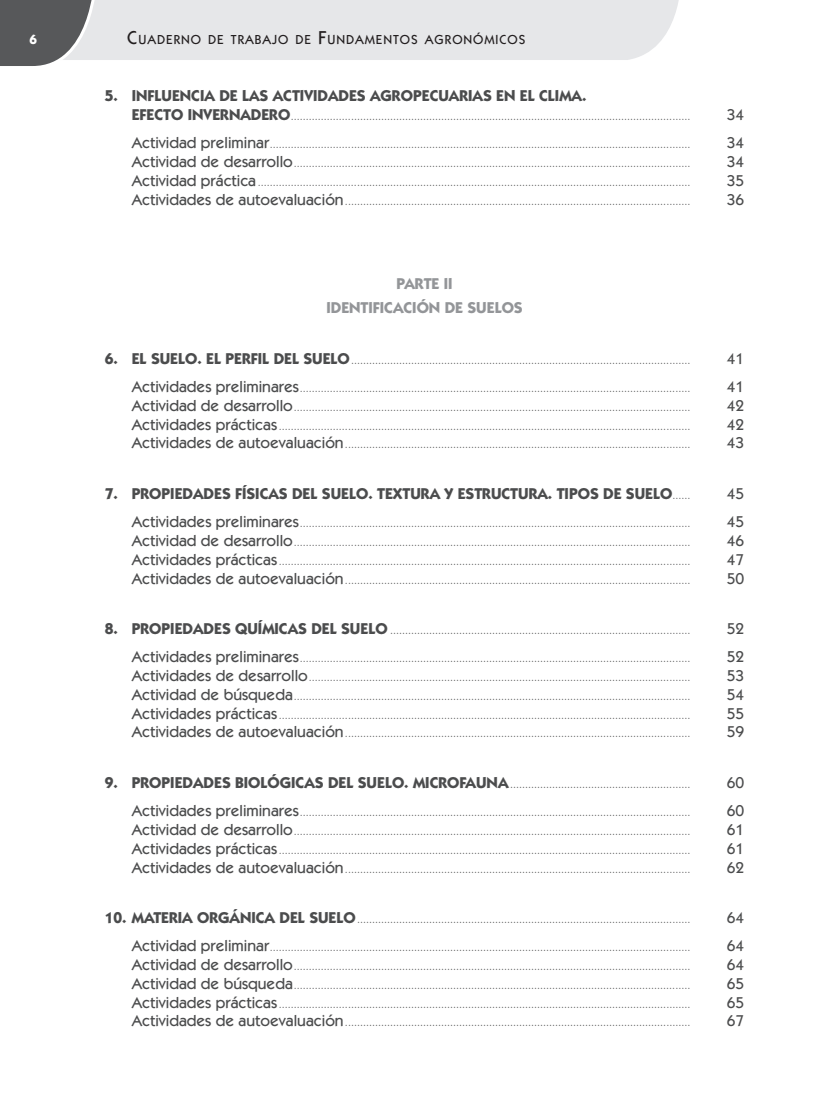
<style>
.page{position:relative;width:830px;height:1106px;background:#fff}
.page>*{position:absolute;margin:0;border:0;box-sizing:border-box;transform-origin:0 0}
.t1{font:700 15.75px "ITC Kabel Std";color:#4b4c4d}
.t2{font:500 15.75px "ITC Kabel Std";color:#4b4c4d}
.t3{font:700 15.75px/24.2px "ITC Kabel Std";color:#939598;text-align:center}
.t4{font:700 13.5px "ITC Kabel Std";color:#fff}
.t5{font:500 13.2px "ITC Kabel Std";letter-spacing:.07em;color:#231f20}
.t6{font:12px "ITC Kabel Std";color:#4b4c4d}
.s1{font-size:18.75px}
.s2{font-weight:700;font-size:15.75px}
.s3{font-weight:500;font-size:15.75px}
.s4{font-weight:400;font-size:12px}
</style>
<div class="page">
<div style="left:99px;top:0;width:580px;height:60px;background:#e6e7e9"></div>
<svg style="left:0;top:0;width:99px;height:66px;background:#78797b"></svg>
<p class="t4" style="left:30px;top:31px;width:9px">6</p>
<p class="t5" style="left:127px;top:31px;width:399px"><span class="s1">C</span>UADERNO DE TRABAJO DE <span class="s1">F</span>UNDAMENTOS AGRONÓMICOS</p>
<h1 class="t1" style="left:105px;top:86px;width:483px">5. INFLUENCIA DE LAS ACTIVIDADES AGROPECUARIAS EN EL CLIMA.</h1>
<p class="t6" style="left:132px;top:109px;width:560px"><span class="s2">EFECTO INVERNADERO</span>.....................................................................................................................................</p>
<h1 class="t2" style="left:726px;top:106px;width:19px">34</h1>
<p class="t6" style="left:132px;top:137px;width:559px"><span class="s3">Actividad preliminar</span>............................................................................................................................................</p>
<h1 class="t2" style="left:726px;top:134px;width:19px">34</h1>
<p class="t6" style="left:132px;top:156px;width:560px"><span class="s3">Actividad de desarrollo</span>....................................................................................................................................</p>
<h1 class="t2" style="left:726px;top:152px;width:19px">34</h1>
<p class="t6" style="left:132px;top:175px;width:560px"><span class="s3">Actividad práctica</span>................................................................................................................................................</p>
<h1 class="t2" style="left:726px;top:171px;width:19px">35</h1>
<p class="t6" style="left:132px;top:194px;width:560px"><span class="s3">Actividades de autoevaluación</span>...................................................................................................................</p>
<h1 class="t2" style="left:726px;top:190px;width:19px">36</h1>
<h1 class="t3" style="left:326px;top:272px;width:198px">PARTE II<br>IDENTIFICACIÓN DE SUELOS</h1>
<p class="t6" style="left:105px;top:353px;width:587px"><span class="s2">6. EL SUELO. EL PERFIL DEL SUELO</span>.................................................................................................................</p>
<h1 class="t2" style="left:726px;top:349px;width:19px">41</h1>
<p class="t6" style="left:132px;top:381px;width:559px"><span class="s3">Actividades preliminares</span>..................................................................................................................................</p>
<h1 class="t2" style="left:726px;top:377px;width:19px">41</h1>
<p class="t6" style="left:132px;top:399px;width:560px"><span class="s3">Actividad de desarrollo</span>....................................................................................................................................</p>
<h1 class="t2" style="left:726px;top:396px;width:19px">42</h1>
<p class="t6" style="left:132px;top:418px;width:560px"><span class="s3">Actividades prácticas</span>.........................................................................................................................................</p>
<h1 class="t2" style="left:726px;top:415px;width:19px">42</h1>
<p class="t6" style="left:132px;top:437px;width:560px"><span class="s3">Actividades de autoevaluación</span>...................................................................................................................</p>
<h1 class="t2" style="left:726px;top:434px;width:19px">43</h1>
<h1 class="t1" style="left:105px;top:484px;width:587px">7. PROPIEDADES FÍSICAS DEL SUELO. TEXTURA Y ESTRUCTURA. TIPOS DE SUELO<span class="s4">......</span></h1>
<h1 class="t2" style="left:726px;top:484px;width:19px">45</h1>
<p class="t6" style="left:132px;top:515px;width:559px"><span class="s3">Actividades preliminares</span>..................................................................................................................................</p>
<h1 class="t2" style="left:726px;top:512px;width:19px">45</h1>
<p class="t6" style="left:132px;top:534px;width:560px"><span class="s3">Actividad de desarrollo</span>....................................................................................................................................</p>
<h1 class="t2" style="left:726px;top:531px;width:19px">46</h1>
<p class="t6" style="left:132px;top:553px;width:560px"><span class="s3">Actividades prácticas</span>.........................................................................................................................................</p>
<h1 class="t2" style="left:726px;top:550px;width:19px">47</h1>
<p class="t6" style="left:132px;top:572px;width:560px"><span class="s3">Actividades de autoevaluación</span>...................................................................................................................</p>
<h1 class="t2" style="left:726px;top:569px;width:19px">50</h1>
<p class="t6" style="left:105px;top:623px;width:587px"><span class="s2">8. PROPIEDADES QUÍMICAS DEL SUELO</span> ....................................................................................................</p>
<h1 class="t2" style="left:726px;top:619px;width:19px">52</h1>
<p class="t6" style="left:132px;top:650px;width:559px"><span class="s3">Actividades preliminares</span>..................................................................................................................................</p>
<h1 class="t2" style="left:726px;top:647px;width:19px">52</h1>
<p class="t6" style="left:132px;top:669px;width:560px"><span class="s3">Actividades de desarrollo</span>...............................................................................................................................</p>
<h1 class="t2" style="left:726px;top:666px;width:19px">53</h1>
<p class="t6" style="left:132px;top:688px;width:560px"><span class="s3">Actividad de búsqueda</span>....................................................................................................................................</p>
<h1 class="t2" style="left:726px;top:685px;width:19px">54</h1>
<p class="t6" style="left:132px;top:707px;width:560px"><span class="s3">Actividades prácticas</span>.........................................................................................................................................</p>
<h1 class="t2" style="left:726px;top:704px;width:19px">55</h1>
<p class="t6" style="left:132px;top:726px;width:560px"><span class="s3">Actividades de autoevaluación</span>...................................................................................................................</p>
<h1 class="t2" style="left:726px;top:722px;width:19px">59</h1>
<p class="t6" style="left:105px;top:776px;width:587px"><span class="s2">9. PROPIEDADES BIOLÓGICAS DEL SUELO. MICROFAUNA</span>............................................................</p>
<h1 class="t2" style="left:726px;top:773px;width:19px">60</h1>
<p class="t6" style="left:132px;top:804px;width:559px"><span class="s3">Actividades preliminares</span>..................................................................................................................................</p>
<h1 class="t2" style="left:726px;top:801px;width:19px">60</h1>
<p class="t6" style="left:132px;top:823px;width:560px"><span class="s3">Actividad de desarrollo</span>....................................................................................................................................</p>
<h1 class="t2" style="left:726px;top:820px;width:19px">61</h1>
<p class="t6" style="left:132px;top:842px;width:560px"><span class="s3">Actividades prácticas</span>.........................................................................................................................................</p>
<h1 class="t2" style="left:726px;top:839px;width:19px">61</h1>
<p class="t6" style="left:132px;top:861px;width:560px"><span class="s3">Actividades de autoevaluación</span>...................................................................................................................</p>
<h1 class="t2" style="left:726px;top:857px;width:19px">62</h1>
<p class="t6" style="left:105px;top:911px;width:587px"><span class="s2">10. MATERIA ORGÁNICA DEL SUELO</span>...............................................................................................................</p>
<h1 class="t2" style="left:726px;top:908px;width:19px">64</h1>
<p class="t6" style="left:132px;top:939px;width:559px"><span class="s3">Actividad preliminar</span>............................................................................................................................................</p>
<h1 class="t2" style="left:726px;top:936px;width:19px">64</h1>
<p class="t6" style="left:132px;top:958px;width:560px"><span class="s3">Actividad de desarrollo</span>....................................................................................................................................</p>
<h1 class="t2" style="left:726px;top:955px;width:19px">64</h1>
<p class="t6" style="left:132px;top:977px;width:560px"><span class="s3">Actividad de búsqueda</span>....................................................................................................................................</p>
<h1 class="t2" style="left:726px;top:974px;width:19px">65</h1>
<p class="t6" style="left:132px;top:996px;width:560px"><span class="s3">Actividades prácticas</span>.........................................................................................................................................</p>
<h1 class="t2" style="left:726px;top:992px;width:19px">65</h1>
<p class="t6" style="left:132px;top:1015px;width:560px"><span class="s3">Actividades de autoevaluación</span>...................................................................................................................</p>
<h1 class="t2" style="left:726px;top:1011px;width:19px">67</h1>
</div>
